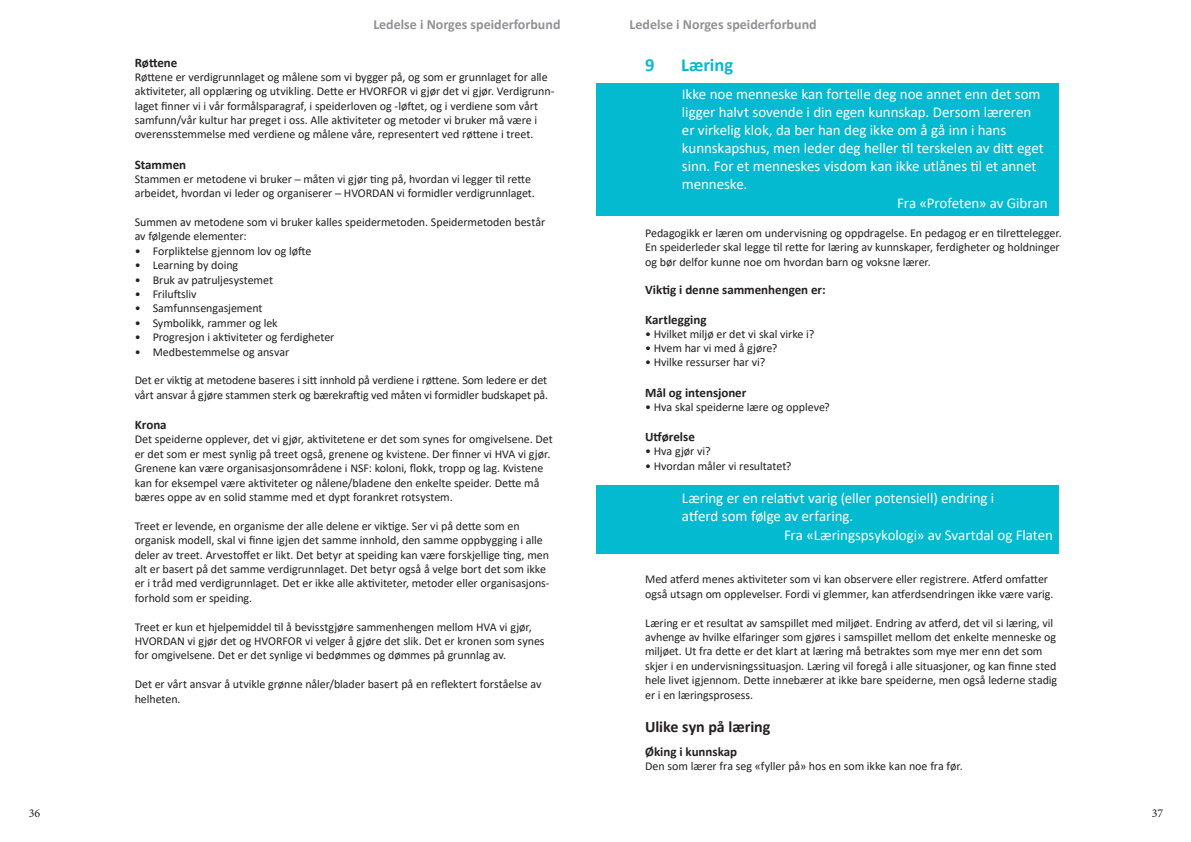
<style>
.page{position:relative;width:1191px;height:842px;background:#fff}
.page>*{position:absolute;margin:0;border:0;box-sizing:border-box;transform-origin:0 0}
.t1{font:700 18.5px "Calibri";letter-spacing:-.005em;color:#03bad1}
.t2{font:700 16px "Calibri";letter-spacing:-.005em;color:#231f20}
.t3{font:15px/18px "Calibri";letter-spacing:-.01em;color:#fff}
.t4{font:700 14px "Calibri";color:#919295}
.t5{font:700 13px "Calibri";letter-spacing:-.005em;color:#231f20}
.t6{font:12px/14.4px "Calibri";letter-spacing:-.005em;color:#231f20}
.t7{font:12px "Minion Pro";color:#231f20}
</style>
<div class="page">
<div style="left:596px;top:83px;width:462px;height:132px;background:#03bad1"></div>
<div style="left:596px;top:485px;width:462px;height:68px;background:#03bad1"></div>
<p class="t4" style="left:373px;top:14px;width:189px">Ledelse i Norges speiderforbund</p>
<p class="t4" style="left:629px;top:14px;width:189px">Ledelse i Norges speiderforbund</p>
<p class="t5" style="left:135px;top:53px;width:44px">Røttene</p>
<p class="t6" style="left:135px;top:69px;width:421px">Røttene er verdigrunnlaget og målene som vi bygger på, og som er grunnlaget for alle aktiviteter, all opplæring og utvikling. Dette er HVORFOR vi gjør det vi gjør. Verdigrunn&shy;laget finner vi i vår formålsparagraf, i speiderloven og -løftet, og i verdiene som vårt samfunn/vår kultur har preget i oss. Alle aktiviteter og metoder vi bruker må være i overensstemmelse med verdiene og målene våre, representert ved røttene i treet.</p>
<p class="t5" style="left:135px;top:155px;width:53px">Stammen</p>
<p class="t6" style="left:135px;top:171px;width:402px">Stammen er metodene vi bruker ─ måten vi gjør ting på, hvordan vi legger til rette arbeidet, hvordan vi leder og organiserer ─ HVORDAN vi formidler verdigrunnlaget.</p>
<p class="t6" style="left:135px;top:215px;width:412px">Summen av metodene som vi bruker kalles speidermetoden. Speidermetoden består av følgende elementer:</p>
<p class="t6" style="left:135px;top:243px;width:178px">• Forpliktelse gjennom lov og løfte</p>
<p class="t6" style="left:135px;top:258px;width:105px">• Learning by doing</p>
<p class="t6" style="left:135px;top:272px;width:140px">• Bruk av patruljesystemet</p>
<p class="t6" style="left:135px;top:287px;width:63px">• Friluftsliv</p>
<p class="t6" style="left:135px;top:301px;width:129px">• Samfunnsengasjement</p>
<p class="t6" style="left:135px;top:315px;width:145px">• Symbolikk, rammer og lek</p>
<p class="t6" style="left:135px;top:330px;width:201px">• Progresjon i aktiviteter og ferdigheter</p>
<p class="t6" style="left:135px;top:344px;width:156px">• Medbestemmelse og ansvar</p>
<p class="t6" style="left:135px;top:373px;width:415px">Det er viktig at metodene baseres i sitt innhold på verdiene i røttene. Som ledere er det vårt ansvar å gjøre stammen sterk og bærekraftig ved måten vi formidler budskapet på.</p>
<p class="t5" style="left:135px;top:416px;width:34px">Krona</p>
<p class="t6" style="left:135px;top:432px;width:419px">Det speiderne opplever, det vi gjør, aktivitetene er det som synes for omgivelsene. Det er det som er mest synlig på treet også, grenene og kvistene. Der finner vi HVA vi gjør.<br>Grenene kan være organisasjonsområdene i NSF: koloni, flokk, tropp og lag. Kvistene kan for eksempel være aktiviteter og nålene/bladene den enkelte speider. Dette må bæres oppe av en solid stamme med et dypt forankret rotsystem.</p>
<p class="t6" style="left:135px;top:518px;width:416px">Treet er levende, en organisme der alle delene er viktige. Ser vi på dette som en organisk modell, skal vi finne igjen det samme innhold, den samme oppbygging i alle deler av treet. Arvestoffet er likt. Det betyr at speiding kan være forskjellige ting, men alt er basert på det samme verdigrunnlaget. Det betyr også å velge bort det som ikke er i tråd med verdigrunnlaget. Det er ikke alle aktiviteter, metoder eller organisasjons&shy;forhold som er speiding.</p>
<p class="t6" style="left:135px;top:619px;width:411px">Treet er kun et hjelpemiddel til å bevisstgjøre sammenhengen mellom HVA vi gjør,<br>HVORDAN vi gjør det og HVORFOR vi velger å gjøre det slik. Det er kronen som synes for omgivelsene. Det er det synlige vi bedømmes og dømmes på grunnlag av.</p>
<p class="t6" style="left:135px;top:677px;width:408px">Det er vårt ansvar å utvikle grønne nåler/blader basert på en reflektert forståelse av helheten.</p>
<h1 class="t1" style="left:645px;top:51px;width:11px">9</h1>
<h1 class="t1" style="left:681px;top:51px;width:53px">Læring</h1>
<p class="t3" style="left:682px;top:84px;width:363px">Ikke noe menneske kan fortelle deg noe annet enn det som ligger halvt sovende i din egen kunnskap. Dersom læreren er virkelig klok, da ber han deg ikke om å gå inn i hans kunnskapshus, men leder deg heller til terskelen av ditt eget sinn. For et menneskes visdom kan ikke utlånes til et annet menneske.</p>
<p class="t3" style="left:897px;top:194px;width:152px">Fra «Profeten» av Gibran</p>
<p class="t6" style="left:645px;top:225px;width:418px">Pedagogikk er læren om undervisning og oppdragelse. En pedagog er en tilrettelegger.<br>En speiderleder skal legge til rette for læring av kunnskaper, ferdigheter og holdninger og bør delfor kunne noe om hvordan barn og voksne lærer.</p>
<p class="t5" style="left:645px;top:280px;width:182px">Viktig i denne sammenhengen er:</p>
<p class="t5" style="left:645px;top:310px;width:63px">Kartlegging</p>
<p class="t6" style="left:645px;top:326px;width:171px">• Hvilket miljø er det vi skal virke i?</p>
<p class="t6" style="left:645px;top:341px;width:134px">• Hvem har vi med å gjøre?</p>
<p class="t6" style="left:645px;top:355px;width:122px">• Hvilke ressurser har vi?</p>
<p class="t5" style="left:645px;top:383px;width:103px">Mål og intensjoner</p>
<p class="t6" style="left:645px;top:399px;width:186px">• Hva skal speiderne lære og oppleve?</p>
<p class="t5" style="left:645px;top:428px;width:51px">Utførelse</p>
<p class="t6" style="left:645px;top:444px;width:67px">• Hva gjør vi?</p>
<p class="t6" style="left:645px;top:458px;width:148px">• Hvordan måler vi resultatet?</p>
<p class="t3" style="left:682px;top:488px;width:314px">Læring er en relativt varig (eller potensiell) endring i atferd som følge av erfaring.</p>
<p class="t3" style="left:784px;top:526px;width:270px">Fra «Læringspsykologi» av Svartdal og Flaten</p>
<p class="t6" style="left:645px;top:572px;width:410px">Med atferd menes aktiviteter som vi kan observere eller registrere. Atferd omfatter også utsagn om opplevelser. Fordi vi glemmer, kan atferdsendringen ikke være varig.</p>
<p class="t6" style="left:645px;top:615px;width:414px">Læring er et resultat av samspillet med miljøet. Endring av atferd, det vil si læring, vil avhenge av hvilke elfaringer som gjøres i samspillet mellom det enkelte menneske og miljøet. Ut fra dette er det klart at læring må betraktes som mye mer enn det som skjer i en undervisningssituasjon. Læring vil foregå i alle situasjoner, og kan finne sted hele livet igjennom. Dette innebærer at ikke bare speiderne, men også lederne stadig er i en læringsprosess.</p>
<h2 class="t2" style="left:645px;top:715px;width:127px">Ulike syn på læring</h2>
<p class="t5" style="left:645px;top:742px;width:94px">Øking i kunnskap</p>
<p class="t6" style="left:645px;top:758px;width:319px">Den som lærer fra seg «fyller på» hos en som ikke kan noe fra før.</p>
<p class="t7" style="left:29px;top:805px;width:13px">36</p>
<p class="t7" style="left:1151px;top:805px;width:13px">37</p>
</div>
